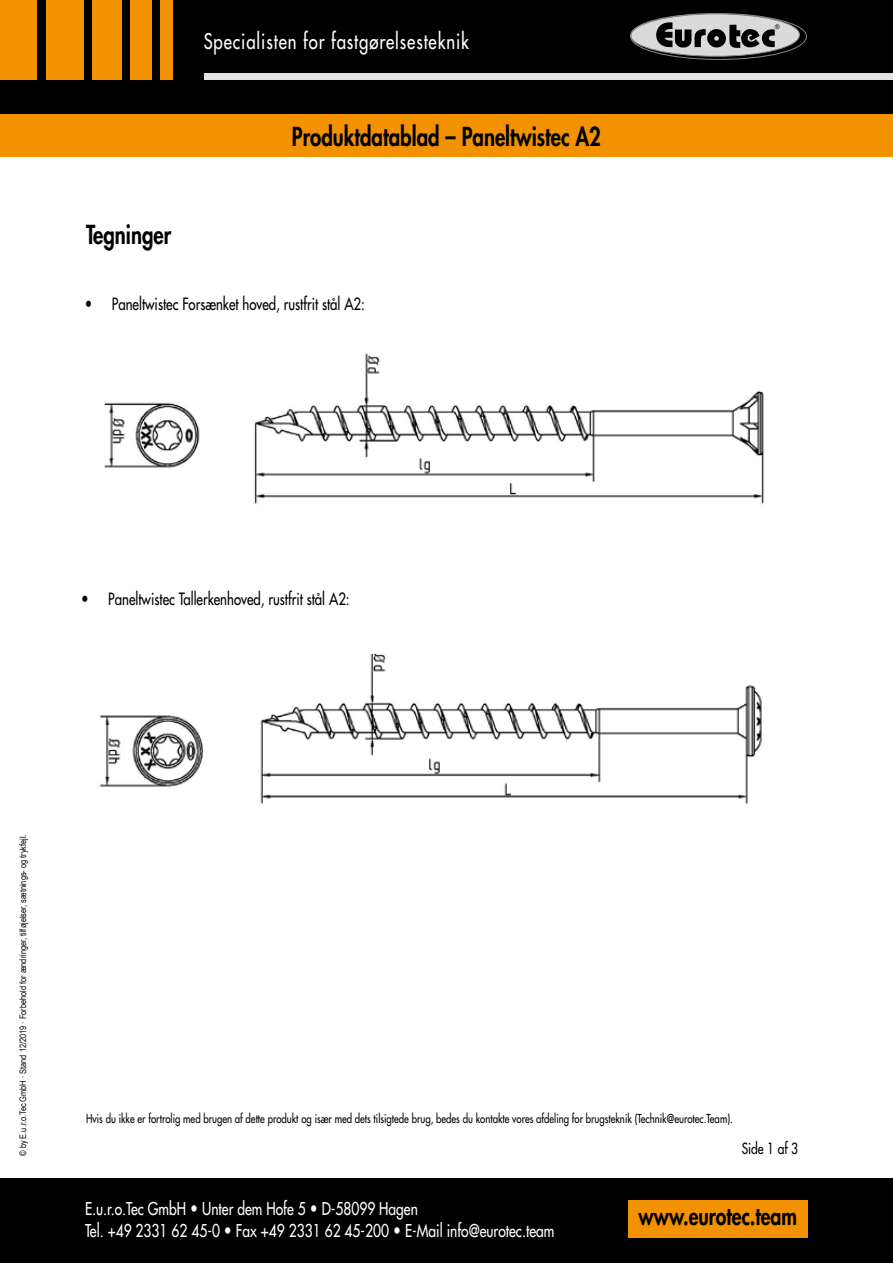
<style>
.page{position:relative;width:893px;height:1263px;background:#fff}
.page>*{position:absolute;margin:0;border:0;box-sizing:border-box;transform-origin:0 0}
.t1{font:800 25.5px "Futura Std";color:#000;scale:.8 1}
.t2{font:800 24.3px "Futura Std";color:#000;scale:.8 1}
.t3{font:500 21px "Futura Std";letter-spacing:.055em;color:#fff;scale:.8 1}
.t4{font:500 17.25px/22.5px "Futura Std";color:#fff;scale:.8 1}
.t5{font:500 16.5px "Futura Std";color:#000;scale:.8 1}
.t6{font:500 15px "Futura Std";color:#000;scale:.8 1}
.t7{font:500 12px "Futura Std";color:#000;scale:.8 1}
.t8{font:9px "Arial Narrow";color:#000}
.s1{font-weight:800}
</style>
<div class="page">
<div style="left:0;top:0;width:893px;height:137px;background:#000"></div>
<div style="left:204px;top:74px;width:689px;height:6px;background:#e3e3e3"></div>
<svg style="left:630px;top:13px;width:176px;height:46px"></svg>
<div style="left:631px;top:14px;width:168px;height:42px;background:#dadada;border-radius:50%"></div>
<div style="left:630px;top:14px;width:170px;height:43px;border:1px solid #878787;border-radius:50%"></div>
<div style="left:630px;top:13px;width:177px;height:47px;border:1px solid #878787;border-radius:50%"></div>
<svg style="left:656px;top:22px;width:124px;height:27px"></svg>
<div style="left:0;top:0;width:37px;height:80px;background:#f39200"></div>
<div style="left:46px;top:0;width:38px;height:80px;background:#f39200"></div>
<div style="left:92px;top:0;width:30px;height:80px;background:#f39200"></div>
<div style="left:131px;top:0;width:21px;height:80px;background:#f39200"></div>
<div style="left:161px;top:0;width:12px;height:80px;background:#f39200"></div>
<div style="left:0;top:114px;width:893px;height:43px;background:#f39200"></div>
<div style="left:0;top:1178px;width:893px;height:85px;background:#000"></div>
<div style="left:628px;top:1200px;width:180px;height:37px;background:#f39200"></div>
<img style="left:254px;top:353px;width:510px;height:152px">
<img style="left:104px;top:402px;width:96px;height:66px">
<img style="left:260px;top:655px;width:502px;height:149px">
<img style="left:99px;top:715px;width:104px;height:72px">
<h3 class="t3" style="left:204px;top:28px;width:333px">Specialisten for fastgørelsesteknik</h3>
<h1 class="t1" style="left:86px;top:219px;width:108px">Tegninger</h1>
<h1 class="t1" style="left:292px;top:121px;width:388px">Produktdatablad – Paneltwistec A2</h1>
<h3 class="t5" style="left:85px;top:294px;width:352px">• Paneltwistec Forsænket hoved, rustfrit stål A2:</h3>
<h3 class="t5" style="left:81px;top:589px;width:337px">• Paneltwistec Tallerkenhoved, rustfrit stål A2:</h3>
<p class="t8" style="left:16px;top:1156px;width:323px;rotate:-90deg">© by E.u.r.o.Tec GmbH · Stand 12/2019 · Forbehold for ændringer, tilføjelser, sætnings- og trykfejl.</p>
<p class="t7" style="left:86px;top:1111px;width:810px">Hvis du ikke er fortrolig med brugen af dette produkt og især med dets tilsigtede brug, bedes du kontakte vores afdeling for brugsteknik (Technik@eurotec.Team).</p>
<p class="t6" style="left:742px;top:1139px;width:72px">Side 1 af 3</p>
<h3 class="t4" style="left:85px;top:1197px;width:588px">E.u.r.o.Tec GmbH <span class="s1">•</span> Unter dem Hofe 5 <span class="s1">•</span> D-58099 Hagen<br>Tel. +49 2331 62 45-0 <span class="s1">•</span> Fax +49 2331 62 45-200 <span class="s1">•</span> E-Mail info@eurotec.team</h3>
<h2 class="t2" style="left:638px;top:1201px;width:200px">www.eurotec.team</h2>
</div>
